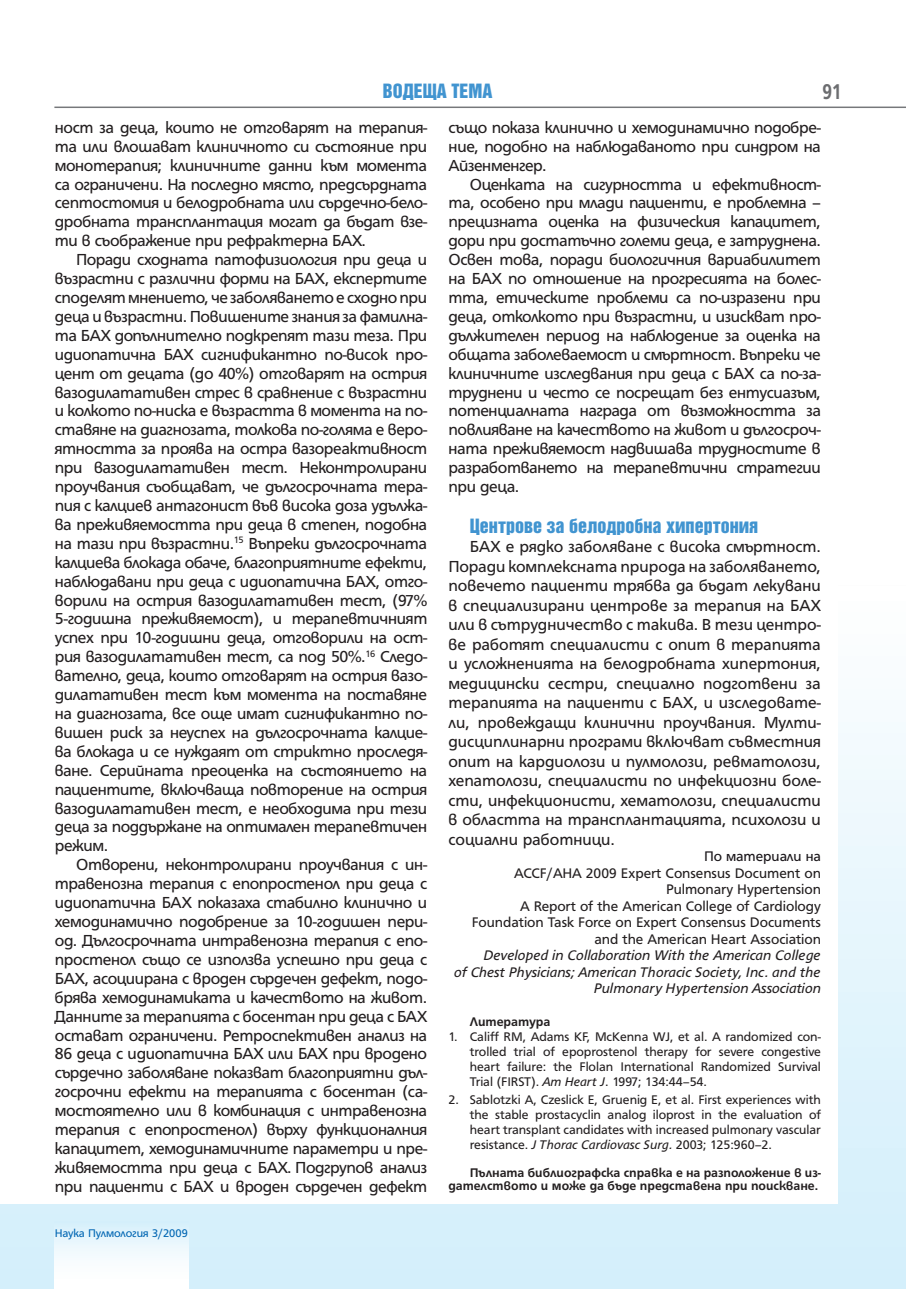
<style>
.page{position:relative;width:906px;height:1289px;background:#fff}
.page>*{position:absolute;margin:0;border:0;box-sizing:border-box;transform-origin:0 0}
.t1{font:700 23.1px "HS Grotesk Bg";color:#6c6d70;scale:.82 1}
.t2{font:18px "Helvetica Inserat Cyr Upright";color:#4194d0}
.t3{font:17.25px/18.9px "HS Grotesk Bg";letter-spacing:-.02em;color:#231f20;text-align:justify}
.t4{font:15px/16.5px "HS Grotesk Bg";color:#231f20;text-align:right}
.t5{font:italic 15px/16.5px "HS Grotesk Bg";color:#231f20;text-align:right}
.t6{font:15px "HS Grotesk Bg";letter-spacing:-.005em;color:#1a161a}
.t7{font:13.5px/15px "HS Grotesk Bg";color:#231f20;text-align:justify}
.t8{font:700 13.5px/13.5px "HS Grotesk Bg";color:#231f20;text-align:right}
.t9{font:12px "HS Grotesk Bg";letter-spacing:-.01em;color:#0166b3}
.s1{font-style:italic}
</style>
<div class="page">
<div style="left:0;top:586px;width:905px;height:702px;background:linear-gradient(to bottom,#fdfefe,#d1eefb)"></div>
<hr style="left:54px;top:106px;width:852px;height:2px;background:#76787b">
<div style="left:55px;top:1221px;width:133px;height:67px;background:linear-gradient(to bottom,#daf1fb,#fff)"></div>
<div style="left:0;top:120px;width:837px;height:1083px;background:#fff"></div>
<p class="t2" style="left:383px;top:83px;width:111px">ВОДЕЩА ТЕМА</p>
<h1 class="t1" style="left:822px;top:83px;width:25px">91</h1>
<p class="t3" style="left:55px;top:119px;width:374px">ност за деца, които не отговарят на терапия&shy;та или влошават клиничното си състояние при монотерапия; клиничните данни към момента са ограничени. На последно място, предсърдната септостомия и белодробната или сърдечно-бело&shy;дробната трансплантация могат да бъдат взе&shy;ти в съображение при рефрактерна БАХ.</p>
<p class="t3" style="left:55px;top:251px;width:374px;text-indent:21px">Поради сходната патофизиология при деца и възрастни с различни форми на БАХ, експертите споделят мнението, че заболяването е сходно при деца и възрастни. Повишените знания за фамилна&shy;та БАХ допълнително подкрепят тази теза. При идиопатична БАХ сигнификантно по-висок про&shy;цент от децата (до 40%) отговарят на острия вазодилатативен стрес в сравнение с възрастни и колкото по-ниска е възрастта в момента на по&shy;ставяне на диагнозата, толкова по-голяма е веро&shy;ятността за проява на остра вазореактивност при вазодилатативен тест. Неконтролирани проучвания съобщават, че дългосрочната тера&shy;пия с калциев антагонист във висока доза удължа&shy;ва преживяемостта при деца в степен, подобна на тази при възрастни.<sup>15</sup> Въпреки дългосрочната калциева блокада обаче, благоприятните ефекти, наблюдавани при деца с идиопатична БАХ, отго&shy;ворили на острия вазодилатативен тест, (97% 5-годишна преживяемост), и терапевтичният успех при 10-годишни деца, отговорили на ост&shy;рия вазодилатативен тест, са под 50%.<sup>16</sup> Следо&shy;вателно, деца, които отговарят на острия вазо&shy;дилатативен тест към момента на поставяне на диагнозата, все още имат сигнификантно по&shy;вишен риск за неуспех на дългосрочната калцие&shy;ва блокада и се нуждаят от стриктно проследя&shy;ване. Серийната преоценка на състоянието на пациентите, включваща повторение на острия вазодилатативен тест, е необходима при тези деца за поддържане на оптимален терапевтичен режим.</p>
<p class="t3" style="left:55px;top:856px;width:374px;text-indent:21px">Отворени, неконтролирани проучвания с ин&shy;травенозна терапия с епопростенол при деца с идиопатична БАХ показаха стабилно клинично и хемодинамично подобрение за 10-годишен пери&shy;од. Дългосрочната интравенозна терапия с епо&shy;простенол също се използва успешно при деца с БАХ, асоциирана с вроден сърдечен дефект, подо&shy;брява хемодинамиката и качеството на живот.<br>Данните за терапията с босентан при деца с БАХ остават ограничени. Ретроспективен анализ на 86 деца с идиопатична БАХ или БАХ при вродено сърдечно заболяване показват благоприятни дъл&shy;госрочни ефекти на терапията с босентан (са&shy;мостоятелно или в комбинация с интравенозна терапия с епопростенол) върху функционалния капацитет, хемодинамичните параметри и пре&shy;живяемостта при деца с БАХ. Подгрупов анализ при пациенти с БАХ и вроден сърдечен дефект</p>
<p class="t9" style="left:55px;top:1228px;width:134px">Наука Пулмология 3/2009</p>
<p class="t3" style="left:448px;top:119px;width:374px">също показа клинично и хемодинамично подобре&shy;ние, подобно на наблюдаваното при синдром на Айзенменгер.</p>
<p class="t3" style="left:448px;top:176px;width:374px;text-indent:21px">Оценката на сигурността и ефективност&shy;та, особено при млади пациенти, е проблемна – прецизната оценка на физическия капацитет, дори при достатъчно големи деца, е затруднена.<br>Освен това, поради биологичния вариабилитет на БАХ по отношение на прогресията на болес&shy;тта, етическите проблеми са по-изразени при деца, отколкото при възрастни, и изискват про&shy;дължителен период на наблюдение за оценка на общата заболеваемост и смъртност. Въпреки че клиничните изследвания при деца с БАХ са по-за&shy;труднени и често се посрещат без ентусиазъм, потенциалната награда от възможността за повлияване на качеството на живот и дългосроч&shy;ната преживяемост надвишава трудностите в разработването на терапевтични стратегии при деца.</p>
<p class="t2" style="left:470px;top:518px;width:290px">Центрове за белодробна хипертония</p>
<p class="t3" style="left:448px;top:538px;width:374px;line-height:19.5px;text-indent:21px">БАХ е рядко заболяване с висока смъртност.<br>Поради комплексната природа на заболяването, повечето пациенти трябва да бъдат лекувани в специализирани центрове за терапия на БАХ или в сътрудничество с такива. В тези центро&shy;ве работят специалисти с опит в терапията и усложненията на белодробната хипертония, медицински сестри, специално подготвени за терапията на пациенти с БАХ, и изследовате&shy;ли, провеждащи клинични проучвания. Мулти&shy;дисциплинарни програми включват съвместния опит на кардиолози и пулмолози, ревматолози, хепатолози, специалисти по инфекциозни боле&shy;сти, инфекционисти, хематолози, специалисти в областта на трансплантацията, психолози и социални работници.</p>
<p class="t6" style="left:704px;top:851px;width:118px">По материали на</p>
<p class="t4" style="left:472px;top:865px;width:351px">ACCF/AHA 2009 Expert Consensus Document on Pulmonary Hypertension<br>A Report of the American College of Cardiology Foundation Task Force on Expert Consensus Documents and the American Heart Association</p>
<p class="t5" style="left:454px;top:948px;width:368px">Developed in Collaboration With the American College<br>of Chest Physicians; American Thoracic Society, Inc. and the<br>Pulmonary Hypertension Association</p>
<p class="t8" style="left:470px;top:1016px;width:82px">Литература</p>
<p class="t7" style="left:470px;top:1030px;width:353px;text-indent:-21px">1. Califf RM, Adams KF, McKenna WJ, et al. A randomized con&shy;trolled trial of epoprostenol therapy for severe congestive heart failure: the Flolan International Randomized Survival Trial (FIRST). <span class="s1">Am Heart J</span>. 1997; 134:44–54.</p>
<p class="t7" style="left:470px;top:1093px;width:353px;text-indent:-21px">2. Sablotzki A, Czeslick E, Gruenig E, et al. First experiences with the stable prostacyclin analog iloprost in the evaluation of heart transplant candidates with increased pulmonary vascular resistance. <span class="s1">J Thorac Cardiovasc Surg.</span> 2003; 125:960–2.</p>
<p class="t8" style="left:448px;top:1166px;width:374px">Пълната библиографска справка е на разположение в из&shy;дателството и може да бъде представена при поискване.</p>
</div>
